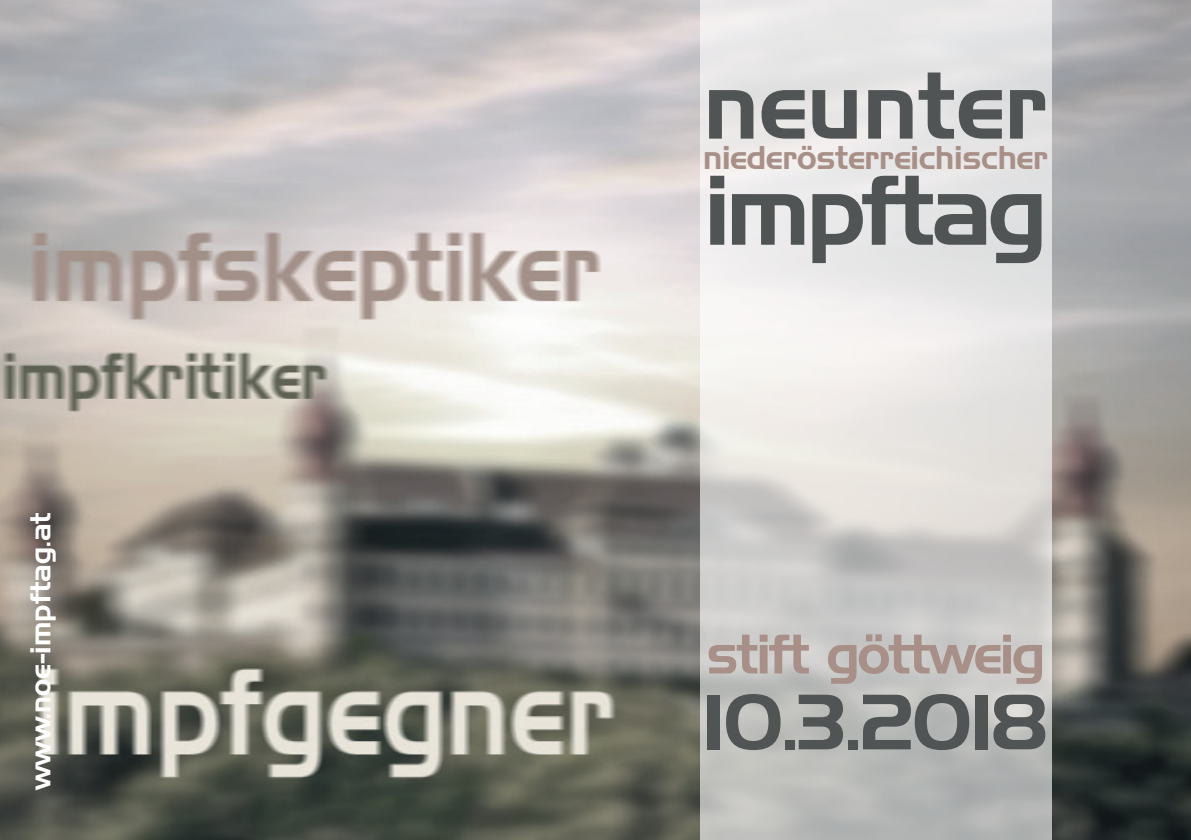
<style>
.page{position:relative;width:1191px;height:840px;background:#fff}
.page>*{position:absolute;margin:0;border:0;box-sizing:border-box;transform-origin:0 0}
.t1{font:96px "Handel Gothic BT";letter-spacing:-.04em;color:#515455}
.t2{font:92px "Handel Gothic BT";color:#515455}
.t3{font:76px "Handel Gothic BT";color:#515455}
.t4{font:54px "Handel Gothic BT";letter-spacing:-.04em;color:#a89088}
.t5{font:32px "Handel Gothic BT";letter-spacing:-.01em;color:#a89088}
.t6{font:28px "Handel Gothic BT";color:#fff}
</style>
<div class="page">
<img style="left:0;top:0;width:1191px;height:839px">
<svg style="left:700px;top:0;width:351px;height:839px;background:#dad9d7"></svg>
<p class="t6" style="left:23px;top:789px;width:279px;rotate:-90deg">www.noe-impftag.at</p>
<h2 class="t2" style="left:703px;top:50px;width:346px">neunter</h2>
<h1 class="t1" style="left:704px;top:152px;width:344px">impftag</h1>
<p class="t5" style="left:703px;top:138px;width:346px">niederösterreichischer</p>
<h3 class="t4" style="left:706px;top:621px;width:340px">stift göttweig</h3>
<h3 class="t3" style="left:704px;top:675px;width:345px">10.3.2018</h3>
</div>
